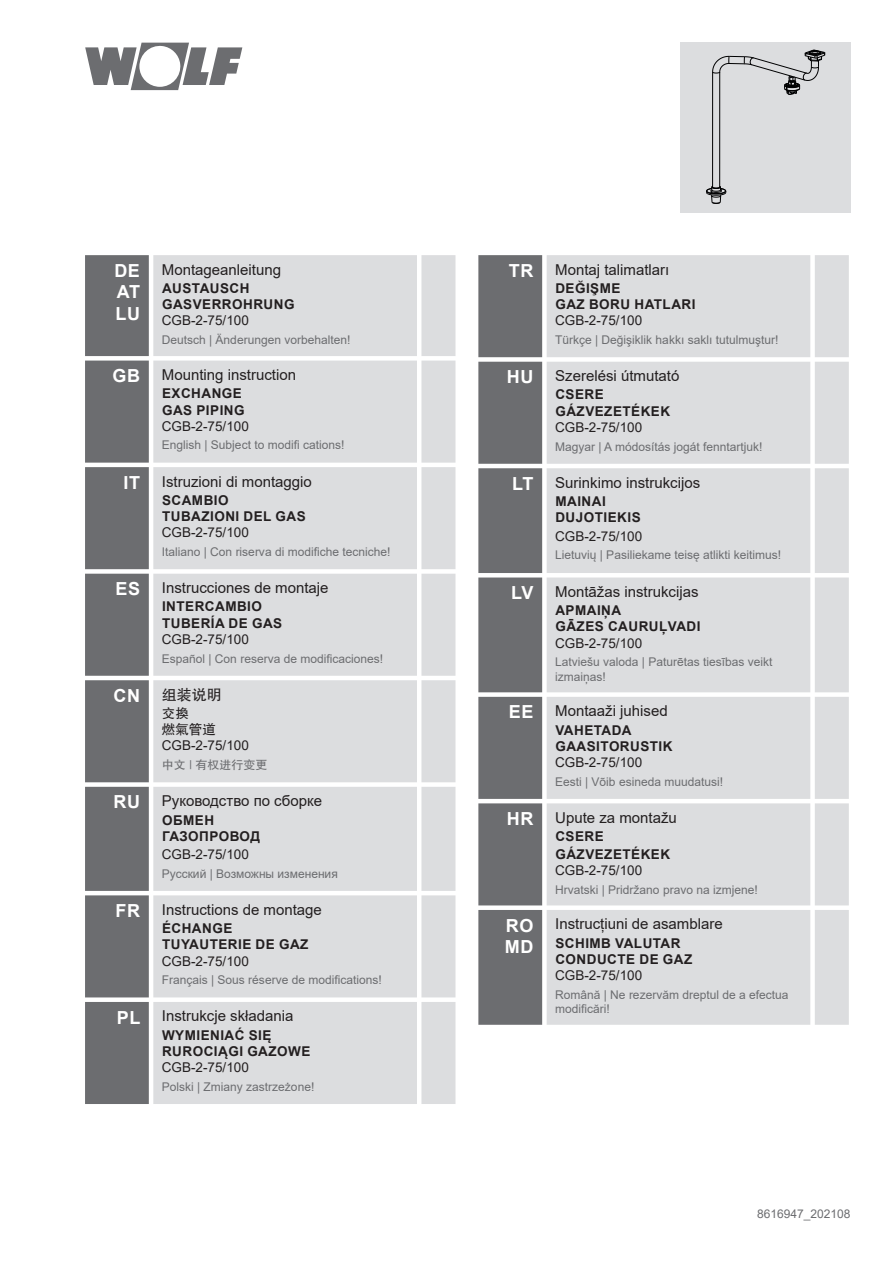
<style>
.page{position:relative;width:893px;height:1263px;background:#fff}
.page>*{position:absolute;margin:0;border:0;box-sizing:border-box;transform-origin:0 0}
.t1{font:700 18px/21.6px "Arial";letter-spacing:.035em;color:#fff;text-align:justify}
.t2{font:15px "Arial";color:#231f20}
.t3{font:15px "FZHTK GBK1 0";color:#231f20}
.t4{font:700 13.5px/16.2px "Arial";letter-spacing:.035em;color:#231f20}
.t5{font:13.5px "Arial";color:#231f20}
.t6{font:13.5px/16.2px "FZHTK GBK1 0";color:#231f20}
.t7{font:12px/14.4px "Arial";color:#6c6d70}
.t8{font:12px "FZHTK GBK1 0";color:#6c6d70}
.s1{font-weight:700;font-size:18px;color:#fff}
.s2{font-family:"Arial";font-weight:700;font-size:18px;color:#fff}
</style>
<div class="page">
<svg style="left:85px;top:43px;width:157px;height:47px"></svg>
<div style="left:680px;top:43px;width:170px;height:170px;background:#dcdddf"></div>
<div style="left:85px;top:255px;width:64px;height:849px;background:#6c6d70"></div>
<div style="left:153px;top:255px;width:302px;height:849px;background:#dcdddf"></div>
<svg style="left:478px;top:255px;width:64px;height:770px;background:#747578"></svg>
<div style="left:547px;top:255px;width:302px;height:770px;background:#dcdddf"></div>
<svg style="left:706px;top:186px;width:20px;height:18px"></svg>
<hr style="left:719px;top:72px;width:1px;height:115px;background:#000001">
<hr style="left:712px;top:72px;width:1px;height:115px;background:#000001">
<svg style="left:712px;top:50px;width:113px;height:45px"></svg>
<h1 class="t1" style="left:114px;top:260px;width:27px">DE AT LU</h1>
<p class="t2" style="left:162px;top:259px;width:121px">Montageanleitung</p>
<p class="t4" style="left:162px;top:280px;width:134px">AUSTAUSCH<br>GASVERROHRUNG</p>
<p class="t5" style="left:162px;top:311px;width:89px">CGB-2-75/100</p>
<p class="t7" style="left:162px;top:332px;width:190px">Deutsch | Änderungen vorbehalten!</p>
<p class="t2" style="left:112px;top:364px;width:185px"><span class="s1">GB</span> Mounting instruction</p>
<p class="t4" style="left:162px;top:386px;width:84px">EXCHANGE<br>GAS PIPING</p>
<p class="t5" style="left:162px;top:417px;width:89px">CGB-2-75/100</p>
<p class="t7" style="left:162px;top:438px;width:184px">English | Subject to modifi cations!</p>
<p class="t2" style="left:123px;top:471px;width:190px"><span class="s1">IT</span> Istruzioni di montaggio</p>
<p class="t4" style="left:162px;top:492px;width:145px">SCAMBIO<br>TUBAZIONI DEL GAS</p>
<p class="t5" style="left:162px;top:523px;width:89px">CGB-2-75/100</p>
<p class="t7" style="left:162px;top:544px;width:230px">Italiano | Con riserva di modifiche tecniche!</p>
<p class="t2" style="left:115px;top:577px;width:215px"><span class="s1">ES</span> Instrucciones de montaje</p>
<p class="t4" style="left:162px;top:599px;width:122px">INTERCAMBIO<br>TUBERÍA DE GAS</p>
<p class="t5" style="left:162px;top:630px;width:89px">CGB-2-75/100</p>
<p class="t7" style="left:162px;top:651px;width:223px">Español | Con reserva de modificaciones!</p>
<p class="t3" style="left:113px;top:686px;width:110px"><span class="s2">CN</span> 组装说明</p>
<p class="t6" style="left:162px;top:705px;width:55px">交換<br>燃氣管道</p>
<p class="t5" style="left:162px;top:736px;width:89px">CGB-2-75/100</p>
<p class="t8" style="left:162px;top:758px;width:107px">中文 | 有权进行变更</p>
<p class="t2" style="left:113px;top:791px;width:210px"><span class="s1">RU</span> Руководство по сборке</p>
<p class="t4" style="left:162px;top:812px;width:99px">ОБМЕН<br>ГАЗОПРОВОД</p>
<p class="t5" style="left:162px;top:845px;width:89px">CGB-2-75/100</p>
<p class="t7" style="left:162px;top:866px;width:178px">Русский | Возможны изменения</p>
<p class="t2" style="left:115px;top:899px;width:208px"><span class="s1">FR</span> Instructions de montage</p>
<p class="t4" style="left:162px;top:920px;width:148px">ÉCHANGE<br>TUYAUTERIE DE GAZ</p>
<p class="t5" style="left:162px;top:951px;width:89px">CGB-2-75/100</p>
<p class="t7" style="left:162px;top:973px;width:221px">Français | Sous réserve de modifications!</p>
<p class="t2" style="left:117px;top:1006px;width:178px"><span class="s1">PL</span> Instrukcje składania</p>
<p class="t4" style="left:162px;top:1027px;width:150px">WYMIENIAĆ SIĘ<br>RUROCIĄGI GAZOWE</p>
<p class="t5" style="left:162px;top:1058px;width:89px">CGB-2-75/100</p>
<p class="t7" style="left:162px;top:1079px;width:154px">Polski | Zmiany zastrzeżone!</p>
<p class="t2" style="left:509px;top:259px;width:162px"><span class="s1">TR</span> Montaj talimatları</p>
<p class="t4" style="left:555px;top:280px;width:142px">DEĞIŞME<br>GAZ BORU HATLARI</p>
<p class="t5" style="left:555px;top:311px;width:89px">CGB-2-75/100</p>
<p class="t7" style="left:555px;top:332px;width:225px">Türkçe | Değişiklik hakkı saklı tutulmuştur!</p>
<p class="t2" style="left:507px;top:365px;width:174px"><span class="s1">HU</span> Szerelési útmutató</p>
<p class="t4" style="left:555px;top:387px;width:116px">CSERE<br>GÁZVEZETÉKEK</p>
<p class="t5" style="left:555px;top:418px;width:89px">CGB-2-75/100</p>
<p class="t7" style="left:555px;top:439px;width:209px">Magyar | A módosítás jogát fenntartjuk!</p>
<p class="t2" style="left:512px;top:472px;width:190px"><span class="s1">LT</span> Surinkimo instrukcijos</p>
<p class="t4" style="left:555px;top:493px;width:87px">MAINAI<br>DUJOTIEKIS</p>
<p class="t5" style="left:555px;top:526px;width:89px">CGB-2-75/100</p>
<p class="t7" style="left:555px;top:548px;width:227px">Lietuvių | Pasiliekame teisę atlikti keitimus!</p>
<p class="t2" style="left:511px;top:581px;width:189px"><span class="s1">LV</span> Montāžas instrukcijas</p>
<p class="t4" style="left:555px;top:603px;width:147px">APMAIŅA<br>GĀZES CAURUĻVADI</p>
<p class="t5" style="left:555px;top:634px;width:89px">CGB-2-75/100</p>
<p class="t7" style="left:555px;top:655px;width:219px">Latviešu valoda | Paturētas tiesības veikt izmaiņas!</p>
<p class="t2" style="left:509px;top:701px;width:161px"><span class="s1">EE</span> Montaaži juhised</p>
<p class="t4" style="left:555px;top:722px;width:119px">VAHETADA<br>GAASITORUSTIK</p>
<p class="t5" style="left:555px;top:753px;width:89px">CGB-2-75/100</p>
<p class="t7" style="left:555px;top:774px;width:169px">Eesti | Võib esineda muudatusi!</p>
<p class="t2" style="left:507px;top:807px;width:172px"><span class="s1">HR</span> Upute za montažu</p>
<p class="t4" style="left:555px;top:827px;width:116px;line-height:18px">CSERE<br>GÁZVEZETÉKEK</p>
<p class="t5" style="left:555px;top:861px;width:89px">CGB-2-75/100</p>
<p class="t7" style="left:555px;top:882px;width:204px">Hrvatski | Pridržano pravo na izmjene!</p>
<h1 class="t1" style="left:505px;top:915px;width:30px">RO<br>MD</h1>
<p class="t2" style="left:555px;top:914px;width:169px">Instrucțiuni de asamblare</p>
<p class="t4" style="left:555px;top:935px;width:138px">SCHIMB VALUTAR<br>CONDUCTE DE GAZ</p>
<p class="t5" style="left:555px;top:966px;width:89px">CGB-2-75/100</p>
<p class="t7" style="left:555px;top:987px;width:235px">Română | Ne rezervăm dreptul de a efectua modificări!</p>
<p class="t7" style="left:757px;top:1206px;width:95px">8616947_202108</p>
</div>
